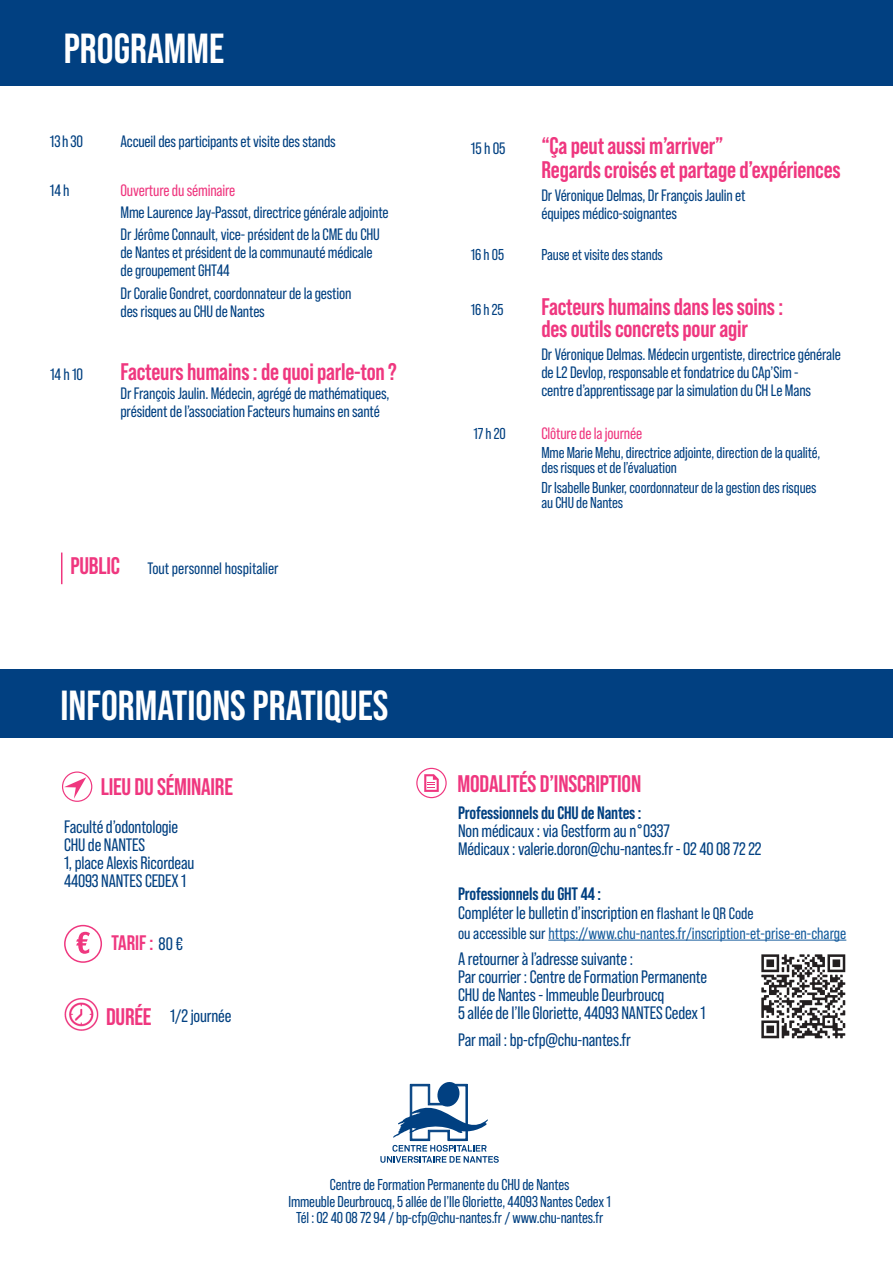
<style>
.page{position:relative;width:893px;height:1263px;background:#fff}
.page>*{position:absolute;margin:0;border:0;box-sizing:border-box;transform-origin:0 0}
.t1{font:700 42px "Bebas Neue Pro";color:#fff}
.t2{font:700 24px/24px "Bebas Neue Pro";letter-spacing:-.01em;color:#ef377f}
.t3{font:21px "Bebas Neue";color:#ef377f}
.t4{font:18px/18px "Bebas Neue Pro";letter-spacing:-.01em;color:#014081}
.t5{font:700 18px "Bebas Neue Pro";letter-spacing:-.01em;color:#014081}
.t6{font:16.5px/18px "Bebas Neue Pro";letter-spacing:-.01em;color:#014081}
.t7{font:16.5px "Bebas Neue Pro";color:#175d9e}
.t8{font:16.5px "Bebas Neue Pro";letter-spacing:-.01em;color:#ef377f}
.t9{font:15.75px/16.5px "Bebas Neue Pro";letter-spacing:-.01em;color:#014081}
.s1{font-weight:700;font-size:24px;color:#ef377f}
.s2{font-family:"Bebas Neue Pro";font-size:18px;color:#014081}
.s3{font-weight:700}
.s4{font-size:16.5px}
.s5{color:#014081}
</style>
<div class="page">
<hr style="left:548px;top:940px;width:298px;height:1px;background:#175d9e">
<div style="left:416px;top:768px;width:31px;height:30px;border:1px solid #ef377f;border-radius:50%"></div>
<svg style="left:424px;top:774px;width:15px;height:18px"></svg>
<div style="left:0;top:0;width:893px;height:85px;background:#014081"></div>
<svg style="left:63px;top:772px;width:29px;height:29px"></svg>
<div style="left:62px;top:771px;width:30px;height:31px;border:1px solid #ef377f;border-radius:50%"></div>
<svg style="left:64px;top:777px;width:22px;height:22px"></svg>
<div style="left:0;top:669px;width:893px;height:68px;background:#014081"></div>
<hr style="left:61px;top:552px;width:1px;height:32px;background:#ef377f">
<img style="left:64px;top:998px;width:35px;height:33px">
<svg style="left:380px;top:1082px;width:119px;height:81px"></svg>
<div style="left:64px;top:925px;width:38px;height:38px;border:2px solid #ef377f;border-radius:50%"></div>
<svg style="left:76px;top:932px;width:14px;height:22px"></svg>
<img style="left:761px;top:954px;width:85px;height:85px">
<h1 class="t1" style="left:64px;top:25px;width:162px">PROGRAMME</h1>
<p class="t6" style="left:50px;top:132px;width:35px">13h30</p>
<p class="t6" style="left:120px;top:132px;width:217px">Accueil des participants et visite des stands</p>
<p class="t6" style="left:50px;top:181px;width:21px">14 h</p>
<p class="t8" style="left:120px;top:181px;width:116px">Ouverture du séminaire</p>
<p class="t6" style="left:120px;top:201px;width:270px;line-height:22.2px">Mme Laurence Jay-Passot, directrice générale adjointe<br>Dr Jérôme Connault, vice- président de la CME du CHU</p>
<p class="t6" style="left:120px;top:243px;width:254px">de Nantes et président de la communauté médicale de groupement GHT44</p>
<p class="t6" style="left:120px;top:284px;width:232px">Dr Coralie Gondret, coordonnateur de la gestion des risques au CHU de Nantes</p>
<p class="t6" style="left:50px;top:365px;width:35px">14 h 10</p>
<h2 class="t2" style="left:120px;top:359px;width:278px">Facteurs humains : de quoi parle-ton ?</h2>
<p class="t6" style="left:120px;top:384px;width:270px">Dr François Jaulin. Médecin, agrégé de mathématiques, président de l’association Facteurs humains en santé</p>
<p class="t6" style="left:71px;top:559px;width:209px"><span class="s1">PUBLIC</span> Tout personnel hospitalier</p>
<h1 class="t1" style="left:61px;top:681px;width:329px">INFORMATIONS PRATIQUES</h1>
<h2 class="t2" style="left:101px;top:774px;width:134px">LIEU DU SÉMINAIRE</h2>
<p class="t4" style="left:64px;top:818px;width:132px">Faculté d’odontologie<br>CHU de NANTES<br>1, place Alexis Ricordeau<br>44093 NANTES CEDEX 1</p>
<p class="t3" style="left:111px;top:931px;width:73px">TARIF : <span class="s2">80 €</span></p>
<h2 class="t2" style="left:106px;top:1004px;width:47px">DURÉE</h2>
<p class="t4" style="left:170px;top:1007px;width:63px">1/2 journée</p>
<p class="t6" style="left:471px;top:140px;width:36px">15 h 05</p>
<h2 class="t2" style="left:541px;top:134px;width:301px">“Ça peut aussi m’arriver”<br>Regards croisés et partage d’expériences</h2>
<p class="t6" style="left:541px;top:186px;width:206px">Dr Véronique Delmas, Dr François Jaulin et équipes médico-soignantes</p>
<p class="t9" style="left:471px;top:246px;width:35px">16 h 05</p>
<p class="t9" style="left:541px;top:246px;width:123px">Pause et visite des stands</p>
<p class="t9" style="left:471px;top:301px;width:34px">16 h 25</p>
<h2 class="t2" style="left:541px;top:295px;width:243px;line-height:22.5px">Facteurs humains dans les soins : des outils concrets pour agir</h2>
<p class="t6" style="left:541px;top:345px;width:301px">Dr Véronique Delmas. Médecin urgentiste, directrice générale de L2 Devlop, responsable et fondatrice du CAp’Sim -<br>centre d’apprentissage par la simulation du CH Le Mans</p>
<p class="t9" style="left:473px;top:425px;width:34px">17 h 20</p>
<p class="t8" style="left:541px;top:424px;width:102px">Clôture de la journée</p>
<p class="t9" style="left:541px;top:445px;width:280px;line-height:15px">Mme Marie Mehu, directrice adjointe, direction de la qualité, des risques et de l’évaluation</p>
<p class="t9" style="left:541px;top:479px;width:277px;line-height:15px">Dr Isabelle Bunker, coordonnateur de la gestion des risques au CHU de Nantes</p>
<h2 class="t2" style="left:457px;top:771px;width:185px">MODALITÉS D’INSCRIPTION</h2>
<p class="t5" style="left:458px;top:803px;width:185px">Professionnels du CHU de Nantes :</p>
<p class="t4" style="left:458px;top:822px;width:305px">Non médicaux : via Gestform au n°0337<br>Médicaux : valerie.doron@chu-nantes.fr - 02 40 08 72 22</p>
<p class="t4" style="left:458px;top:884px;width:297px;line-height:19.5px"><span class="s3">Professionnels du GHT 44 :<br></span>Compléter le bulletin d’inscription en <span class="s4">flashant le QR Code</span></p>
<p class="t7" style="left:458px;top:924px;width:390px"><span class="s5">ou accessible sur</span> https://www.chu-nantes.fr/inscription-et-prise-en-charge</p>
<p class="t4" style="left:458px;top:950px;width:250px">A retourner à l’adresse suivante :<br>Par courrier : Centre de Formation Permanente CHU de Nantes - Immeuble Deurbroucq<br>5 allée de l’Ile Gloriette, 44093 NANTES Cedex 1</p>
<p class="t4" style="left:458px;top:1030px;width:174px">Par mail : bp-cfp@chu-nantes.fr</p>
<p class="t9" style="left:288px;top:1176px;width:324px;text-align:center">Centre de Formation Permanente du CHU de Nantes<br>Immeuble Deurbroucq, 5 allée de l’Ile Gloriette, 44093 Nantes Cedex 1<br>Tél : 02 40 08 72 94 / bp-cfp@chu-nantes.fr / www.chu-nantes.fr</p>
</div>
